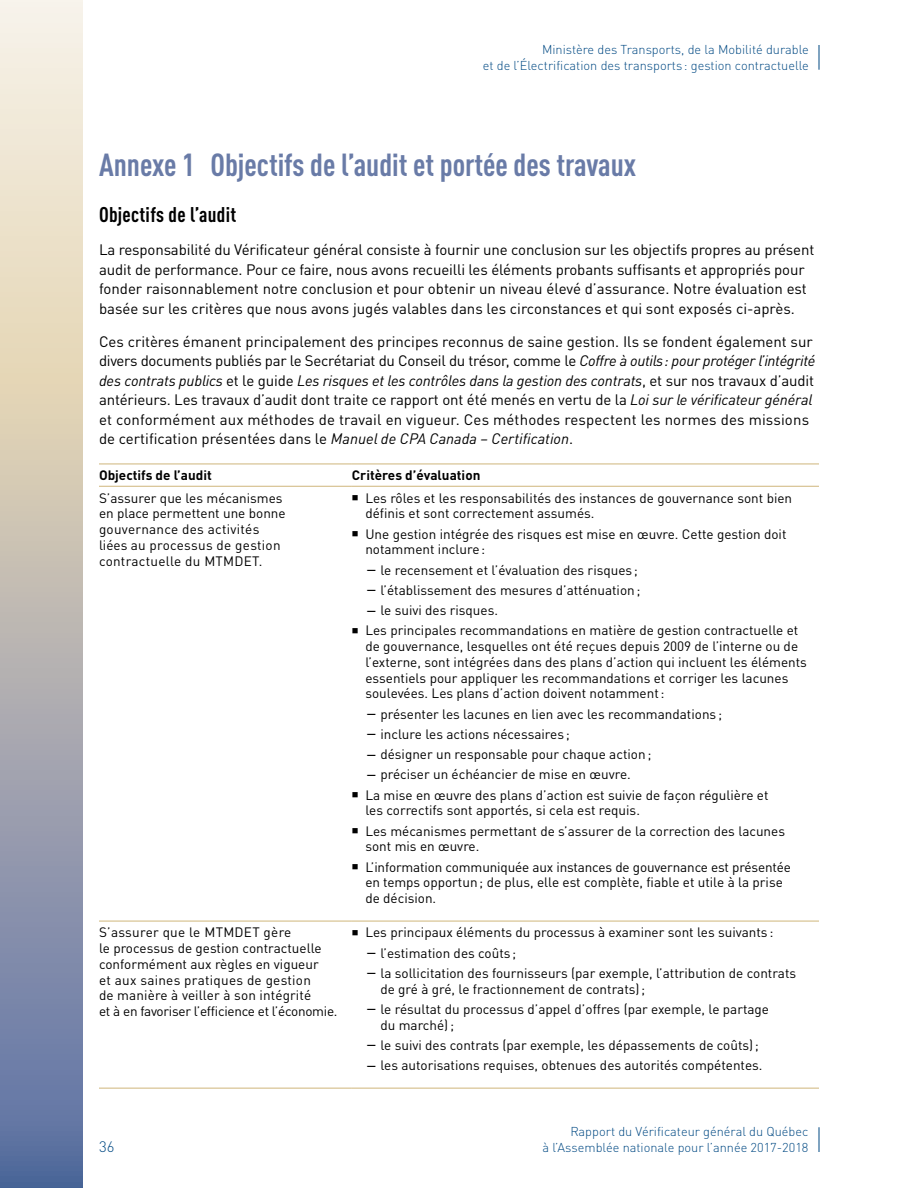
<style>
.page{position:relative;width:918px;height:1188px;background:#fff}
.page>*{position:absolute;margin:0;border:0;box-sizing:border-box;transform-origin:0 0}
.t1{font:700 condensed 31.5px "DIN Offc";color:#697ba7}
.t2{font:700 condensed 21px "DIN Offc";letter-spacing:.015em;color:#000}
.t3{font:15px/19.5px "DIN Offc";letter-spacing:-.01em;color:#000}
.t4{font:300 15px "DIN Offc";color:#004983}
.t5{font:13.5px/15.8px "DIN Offc";color:#000}
.t6{font:700 13.5px "DIN Offc";color:#000}
.t7{font:300 12.75px/15.8px "DIN Offc";color:#004983;text-align:right}
.s1{font-style:italic}
.s2{font-weight:700;font-size:9px}
</style>
<div class="page">
<svg style="left:819px;top:1127px;width:1px;height:25px"></svg>
<svg style="left:819px;top:45px;width:1px;height:25px"></svg>
<svg style="left:0;top:0;width:82px;height:1188px;background:#b8b7b8"></svg>
<hr style="left:99px;top:921px;width:253px;height:1px;background:#cfb67b">
<hr style="left:352px;top:921px;width:467px;height:1px;background:#cfb67b">
<hr style="left:99px;top:1088px;width:253px;height:1px;background:#cfb67b">
<hr style="left:352px;top:1088px;width:467px;height:1px;background:#cfb67b">
<hr style="left:99px;top:464px;width:253px;height:1px;background:#cfb67b">
<hr style="left:352px;top:464px;width:467px;height:1px;background:#cfb67b">
<hr style="left:99px;top:486px;width:253px;height:1px;background:#cfb67b">
<hr style="left:352px;top:486px;width:467px;height:1px;background:#cfb67b">
<p class="t7" style="left:483px;top:41px;width:328px">Ministère des Transports, de la Mobilité durable<br>et de l’Électrification des transports : gestion contractuelle</p>
<h1 class="t1" style="left:99px;top:145px;width:539px">Annexe 1 Objectifs de l’audit et portée des travaux</h1>
<h2 class="t2" style="left:99px;top:202px;width:139px">Objectifs de l’audit</h2>
<p class="t3" style="left:99px;top:240px;width:717px">La responsabilité du Vérificateur général consiste à fournir une conclusion sur les objectifs propres au présent audit de performance. Pour ce faire, nous avons recueilli les éléments probants suffisants et appropriés pour fonder raisonnablement notre conclusion et pour obtenir un niveau élevé d’assurance. Notre évaluation est basée sur les critères que nous avons jugés valables dans les circonstances et qui sont exposés ci-après.</p>
<p class="t3" style="left:99px;top:331px;width:718px">Ces critères émanent principalement des principes reconnus de saine gestion. Ils se fondent également sur divers documents publiés par le Secrétariat du Conseil du trésor, comme le <span class="s1">Coffre à outils: pour protéger l’intégrité des contrats publics</span> et le guide <span class="s1">Les risques et les contrôles dans la gestion des contrats</span>, et sur nos travaux d’audit antérieurs. Les travaux d’audit dont traite ce rapport ont été menés en vertu de la <span class="s1">Loi sur le vérificateur général </span>et conformément aux méthodes de travail en vigueur. Ces méthodes respectent les normes des missions de certification présentées dans le <span class="s1">Manuel de CPA Canada – Certification</span>.</p>
<p class="t6" style="left:99px;top:467px;width:114px">Objectifs de l’audit</p>
<p class="t6" style="left:352px;top:467px;width:130px">Critères d’évaluation</p>
<p class="t5" style="left:99px;top:490px;width:188px">S’assurer que les mécanismes en place permettent une bonne gouvernance des activités liées au processus de gestion contractuelle du MTMDET.</p>
<p class="t5" style="left:365px;top:490px;width:428px">Les rôles et les responsabilités des instances de gouvernance sont bien définis et sont correctement assumés.</p>
<p class="t5" style="left:365px;top:526px;width:423px">Une gestion intégrée des risques est mise en œuvre. Cette gestion doit notamment inclure:</p>
<p class="t5" style="left:367px;top:562px;width:273px"><span class="s2">—</span> le recensement et l’évaluation des risques ;</p>
<p class="t5" style="left:367px;top:582px;width:275px"><span class="s2">—</span> l’établissement des mesures d’atténuation;</p>
<p class="t5" style="left:365px;top:600px;width:434px;line-height:20.2px"><span class="s2">—</span> le suivi des risques.<br>Les principales recommandations en matière de gestion contractuelle et</p>
<p class="t5" style="left:365px;top:638px;width:443px">de gouvernance, lesquelles ont été reçues depuis 2009 de l’interne ou de l’externe, sont intégrées dans des plans d’action qui incluent les éléments essentiels pour appliquer les recommandations et corriger les lacunes soulevées. Les plans d’action doivent notamment:</p>
<p class="t5" style="left:367px;top:706px;width:357px"><span class="s2">—</span> présenter les lacunes en lien avec les recommandations ;</p>
<p class="t5" style="left:367px;top:726px;width:204px"><span class="s2">—</span> inclure les actions nécessaires ;</p>
<p class="t5" style="left:367px;top:746px;width:286px"><span class="s2">—</span> désigner un responsable pour chaque action;</p>
<p class="t5" style="left:365px;top:764px;width:405px;line-height:20.2px"><span class="s2">—</span> préciser un échéancier de mise en œuvre.<br>La mise en œuvre des plans d’action est suivie de façon régulière et</p>
<p class="t5" style="left:365px;top:800px;width:421px;line-height:20.2px">les correctifs sont apportés, si cela est requis.<br>Les mécanismes permettant de s’assurer de la correction des lacunes</p>
<p class="t5" style="left:365px;top:836px;width:427px;line-height:20.2px">sont mis en œuvre.<br>L’information communiquée aux instances de gouvernance est présentée</p>
<p class="t5" style="left:365px;top:874px;width:419px">en temps opportun; de plus, elle est complète, fiable et utile à la prise de décision.</p>
<p class="t5" style="left:99px;top:924px;width:240px">S’assurer que le MTMDET gère<br>le processus de gestion contractuelle conformément aux règles en vigueur<br>et aux saines pratiques de gestion<br>de manière à veiller à son intégrité<br>et à en favoriser l’efficience et l’économie.</p>
<p class="t5" style="left:365px;top:924px;width:409px">Les principaux éléments du processus à examiner sont les suivants :</p>
<p class="t5" style="left:367px;top:945px;width:151px"><span class="s2">—</span> l’estimation des coûts ;</p>
<p class="t5" style="left:380px;top:965px;width:417px;text-indent:-14px"><span class="s2">—</span> la sollicitation des fournisseurs (par exemple, l’attribution de contrats de gré à gré, le fractionnement de contrats);</p>
<p class="t5" style="left:380px;top:1001px;width:390px;text-indent:-14px"><span class="s2">—</span> le résultat du processus d’appel d’offres (par exemple, le partage du marché);</p>
<p class="t5" style="left:367px;top:1037px;width:393px"><span class="s2">—</span> le suivi des contrats (par exemple, les dépassements de coûts);</p>
<p class="t5" style="left:367px;top:1057px;width:397px"><span class="s2">—</span> les autorisations requises, obtenues des autorités compétentes.</p>
<p class="t4" style="left:99px;top:1137px;width:17px">36</p>
<p class="t7" style="left:542px;top:1124px;width:268px">Rapport du Vérificateur général du Québec<br>à l’Assemblée nationale pour l’année 2017-2018</p>
</div>
